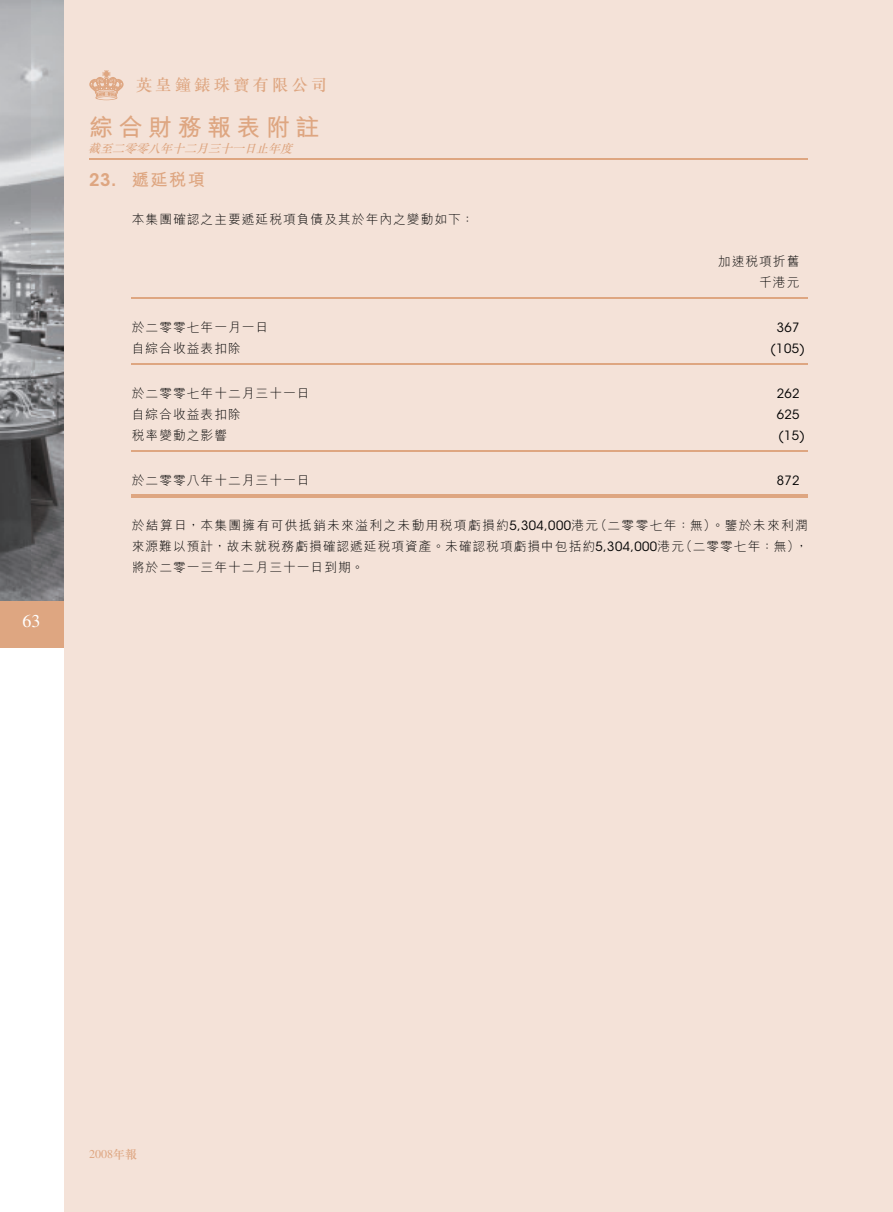
<style>
.page{position:relative;width:893px;height:1212px;background:#fff}
.page>*{position:absolute;margin:0;border:0;box-sizing:border-box;transform-origin:0 0}
.t1{font:24px "M Hei HK Bold B5 pc H";letter-spacing:.23em;color:#dea681}
.t2{font:18px "Times LT Std";color:#fff}
.t3{font:17.25px "M Hei HK Bold B5 pc H";color:#dea681}
.t4{font:16.2px "M Sung HK Medium B5 pc H";letter-spacing:.2em;color:#dea681}
.t5{font:12.75px/21px "M Hei HK Light B5 pc H";letter-spacing:.08em;color:#030303;text-align:right}
.t6{font:12.75px "ITC Avant Garde Std";letter-spacing:.03em;color:#030303}
.t7{font:italic 12px "M Sung HK Medium B5 pc H";color:#dea681}
.t8{font:12px "Times LT Std";color:#dea681}
.s1{font-family:"ITC Avant Garde Std";font-weight:600}
.s2{font-family:"ITC Avant Garde Std"}
.s3{font-family:"M Sung HK Medium B5 pc H"}
</style>
<div class="page">
<div style="left:31px;top:0;width:862px;height:1212px;background:#f4e2d8"></div>
<div style="left:0;top:634px;width:64px;height:578px;background:#fff"></div>
<img style="left:0;top:0;width:64px;height:601px">
<div style="left:0;top:601px;width:64px;height:46px;background:#dea681"></div>
<svg style="left:89px;top:70px;width:35px;height:30px"></svg>
<hr style="left:89px;top:159px;width:719px;height:1px;background:#dea681">
<hr style="left:132px;top:298px;width:676px;height:1px;background:#dea681">
<hr style="left:132px;top:364px;width:676px;height:1px;background:#dea681">
<hr style="left:132px;top:451px;width:676px;height:1px;background:#dea681">
<hr style="left:132px;top:494px;width:676px;height:3px;background:#dea681">
<h2 class="t2" style="left:22px;top:610px;width:19px">63</h2>
<p class="t4" style="left:136px;top:78px;width:193px">英皇鐘錶珠寶有限公司</p>
<h1 class="t1" style="left:89px;top:118px;width:232px">綜合財務報表附註</h1>
<p class="t7" style="left:88px;top:144px;width:209px">截至二零零八年十二月三十一日止年度</p>
<h3 class="t3" style="left:89px;top:173px;width:117px"><span class="s1">23.</span> 遞延稅項</h3>
<p class="t5" style="left:132px;top:210px;width:344px">本集團確認之主要遞延稅項負債及其於年內之變動如下：</p>
<p class="t5" style="left:718px;top:252px;width:83px">加速稅項折舊千港元</p>
<p class="t5" style="left:132px;top:318px;width:138px">於二零零七年一月一日</p>
<p class="t6" style="left:777px;top:319px;width:24px">367</p>
<p class="t5" style="left:132px;top:339px;width:111px">自綜合收益表扣除</p>
<p class="t6" style="left:770px;top:340px;width:36px">(105)</p>
<p class="t5" style="left:132px;top:384px;width:179px">於二零零七年十二月三十一日</p>
<p class="t6" style="left:777px;top:385px;width:24px">262</p>
<p class="t5" style="left:132px;top:405px;width:111px">自綜合收益表扣除</p>
<p class="t6" style="left:777px;top:406px;width:24px">625</p>
<p class="t5" style="left:132px;top:426px;width:97px">稅率變動之影響</p>
<p class="t6" style="left:778px;top:427px;width:29px">(15)</p>
<p class="t5" style="left:132px;top:471px;width:179px">於二零零八年十二月三十一日</p>
<p class="t6" style="left:777px;top:472px;width:24px">872</p>
<p class="t5" style="left:132px;top:516px;width:678px;text-align:justify">於結算日，本集團擁有可供抵銷未來溢利之未動用稅項虧損約<span class="s2">5,304,000</span>港元（二零零七年：無）。鑒於未來利潤來源難以預計，故未就稅務虧損確認遞延稅項資產。未確認稅項虧損中包括約<span class="s2">5,304,000</span>港元（二零零七年：無），將於二零一三年十二月三十一日到期。</p>
<p class="t8" style="left:89px;top:1147px;width:50px">2008<span class="s3">年報</span></p>
</div>
